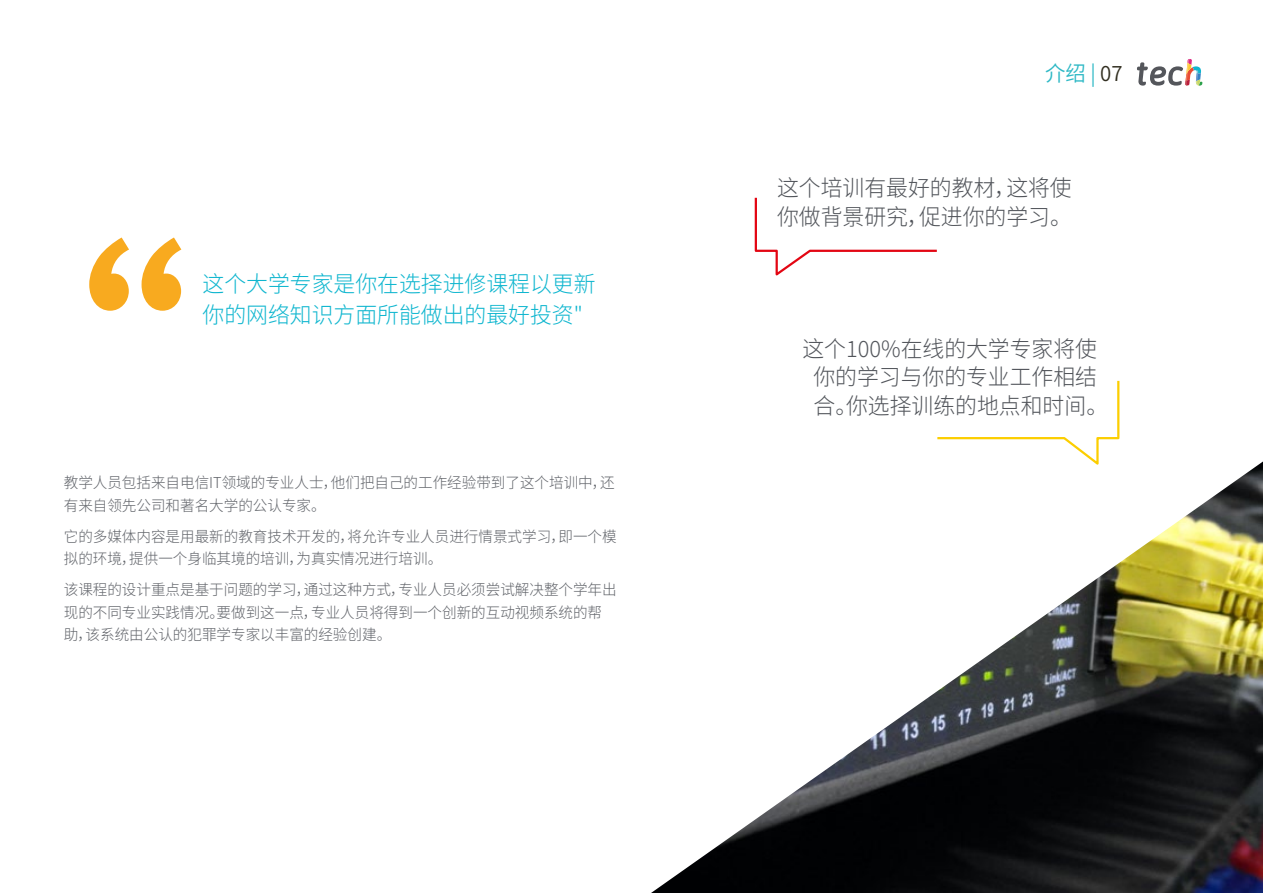
<style>
.page{position:relative;width:1263px;height:893px;background:#fff}
.page>*{position:absolute;margin:0;border:0;box-sizing:border-box;transform-origin:0 0}
.t1{font:300 22.5px/28.5px "Source Han Sans CN";color:#52555b;text-align:center}
.t2{font:300 22.5px/31.5px "Source Han Sans CN";color:#0fb6cf}
.t3{font:21px "Source Han Sans CN";color:#2db8c5}
.t4{font:300 15px/22.5px "Source Han Sans CN";color:#61646a}
.s1{color:#312e20}
</style>
<div class="page">
<svg style="left:89px;top:237px;width:92px;height:74px"></svg>
<svg style="left:937px;top:380px;width:183px;height:81px"></svg>
<svg style="left:754px;top:197px;width:183px;height:79px"></svg>
<img style="left:651px;top:461px;width:612px;height:432px">
<svg style="left:1137px;top:59px;width:65px;height:27px"></svg>
<h1 class="t2" style="left:203px;top:268px;width:394px">这个大学专家是你在选择进修课程以更新你的网络知识方面所能做出的最好投资"</h1>
<p class="t4" style="left:64px;top:472px;width:552px">教学人员包括来自电信IT领域的专业人士，他们把自己的工作经验带到了这个培训中，还有来自领先公司和著名大学的公认专家。</p>
<p class="t4" style="left:64px;top:525px;width:554px">它的多媒体内容是用最新的教育技术开发的，将允许专业人员进行情景式学习，即一个模拟的环境，提供一个身临其境的培训，为真实情况进行培训。</p>
<p class="t4" style="left:64px;top:579px;width:554px">该课程的设计重点是基于问题的学习，通过这种方式，专业人员必须尝试解决整个学年出现的不同专业实践情况。要做到这一点，专业人员将得到一个创新的互动视频系统的帮助，该系统由公认的犯罪学专家以丰富的经验创建。</p>
<h2 class="t3" style="left:1045px;top:61px;width:79px">介绍 | <span class="s1">07</span></h2>
<h1 class="t1" style="left:777px;top:174px;width:296px;text-align:left">这个培训有最好的教材，这将使你做背景研究，促进你的学习。</h1>
<h1 class="t1" style="left:802px;top:335px;width:307px">这个100%在线的大学专家将使你的学习与你的专业工作相结合。你选择训练的地点和时间。</h1>
</div>
